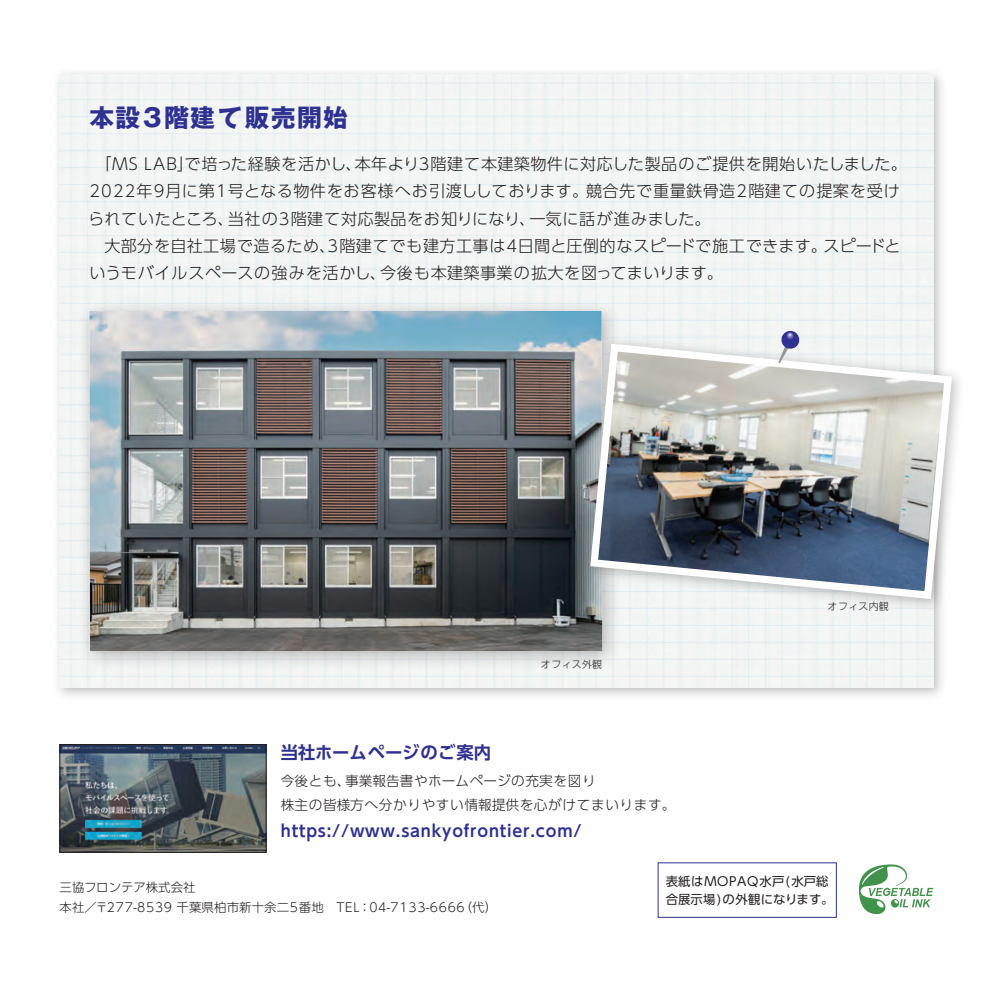
<style>
.page{position:relative;width:993px;height:993px;background:#fff}
.page>*{position:absolute;margin:0;border:0;box-sizing:border-box;transform-origin:0 0}
.t1{font:700 24.85px "Gothic MB101 Pro";letter-spacing:.05em;color:#2e3092}
.t2{font:700 17.32px "UD Shin Go Pro De";color:#2e3092}
.本文{font:300 16.1px/27.3px "UD Shin Go Pro";letter-spacing:.025em;color:#231f20}
.t3{font:700 16.1px "UD Shin Go Pro De";letter-spacing:.05em;color:#2e3092}
.t4{font:300 13.65px "UD Shin Go Pro";letter-spacing:.045em;color:#231f20}
.t5{font:300 13.65px "UD Shin Go Pro";letter-spacing:.02em;color:#231f20}
.本文-2{font:300 12.42px "UD Shin Go Pro";letter-spacing:.06em;color:#231f20}
.t6{font:12.42px/18.6px "UD Shin Go Pro";letter-spacing:.005em;color:#231f20}
.本文-3{font:300 12.42px "UD Shin Go Pro";letter-spacing:.01em;color:#231f20}
.t7{font:300 9.97px "UD Shin Go Pro";letter-spacing:.025em;color:#231f20}
</style>
<div class="page">
<div style="left:53px;top:67px;width:894px;height:634px;background:#231f20;opacity:.3"></div>
<img style="left:60px;top:74px;width:873px;height:613px">
<svg style="left:858px;top:864px;width:75px;height:49px"></svg>
<img style="left:62px;top:746px;width:202px;height:104px">
<div style="left:60px;top:744px;width:206px;height:108px;border:1px solid #231f20"></div>
<div style="left:76px;top:298px;width:546px;height:373px;background:#231f20;opacity:.3"></div>
<img style="left:89px;top:311px;width:513px;height:340px">
<div style="left:581px;top:335px;width:384px;height:277px;background:#231f20;opacity:.3"></div>
<svg style="left:586px;top:339px;width:369px;height:263px"></svg>
<svg style="left:776px;top:331px;width:24px;height:36px"></svg>
<p class="t1" style="left:89px;top:97px;width:260px">本設3階建て販売開始</p>
<p class="本文" style="left:88px;top:150px;width:819px;text-indent:7px">「MS LAB」で培った経験を活かし、本年より3階建て本建築物件に対応した製品のご提供を開始いたしました。<br>2022年9月に第1号となる物件をお客様へお引渡ししております。競合先で重量鉄骨造2階建ての提案を受けられていたところ、当社の3階建て対応製品をお知りになり、一気に話が進みました。</p>
<p class="本文" style="left:89px;top:232px;width:812px;text-indent:15px">大部分を自社工場で造るため、3階建てでも建方工事は4日間と圧倒的なスピードで施工できます。スピードというモバイルスペースの強みを活かし、今後も本建築事業の拡大を図ってまいります。</p>
<p class="t7" style="left:540px;top:656px;width:63px">オフィス外観</p>
<p class="t7" style="left:827px;top:598px;width:63px">オフィス内観</p>
<p class="t2" style="left:281px;top:738px;width:212px">当社ホームページのご案内</p>
<p class="t5" style="left:281px;top:769px;width:316px">今後とも、事業報告書やホームページの充実を図り</p>
<p class="t4" style="left:281px;top:793px;width:396px">株主の皆様方へ分かりやすい情報提供を心がけてまいります。</p>
<p class="t3" style="left:281px;top:818px;width:302px">https://www.sankyofrontier.com/</p>
<p class="t6" style="left:665px;top:870px;width:169px">表紙はMOPAQ水戸(水戸総合展示場)の外観になります。</p>
<p class="本文-3" style="left:60px;top:876px;width:137px">三協フロンテア株式会社</p>
<p class="本文-2" style="left:60px;top:896px;width:439px">本社／〒277-8539 千葉県柏市新十余二5番地　TEL：04-7133-6666（代）</p>
</div>
